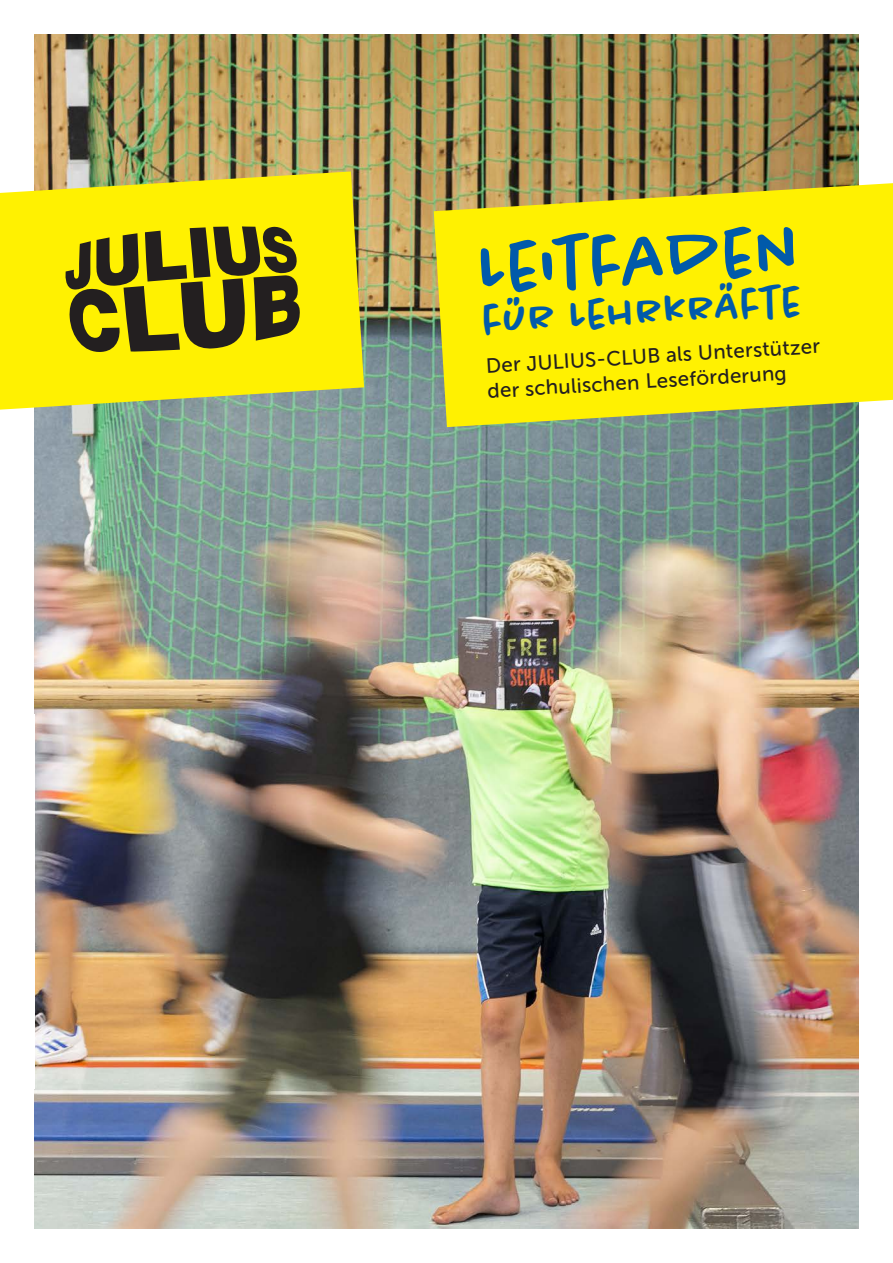
<style>
.page{position:relative;width:893px;height:1263px;background:#fff}
.page>*{position:absolute;margin:0;border:0;box-sizing:border-box;transform-origin:0 0}
.t1{font:500 67.35px "Chantal";color:#015aaa}
.t2{font:500 41.25px "Chantal";color:#015aaa}
.t3{font:20.55px/25.3px "Museo Sans 500";color:#231f20}
</style>
<div class="page">
<img style="left:34px;top:34px;width:825px;height:1195px">
<svg style="left:434px;top:183px;width:459px;height:244px;background:#ece314"></svg>
<svg style="left:0;top:171px;width:364px;height:239px;background:#f1e716"></svg>
<svg style="left:63px;top:226px;width:238px;height:127px;background:#928910"></svg>
<h1 class="t1" style="left:478px;top:226px;width:325px;rotate:-3deg">Leitfaden</h1>
<h2 class="t2" style="left:481px;top:297px;width:321px;rotate:-4deg">für Lehrkräfte</h2>
<p class="t3" style="left:485px;top:352px;width:336px;rotate:-3deg">Der JULIUS-CLUB als Unterstützer der schulischen Leseförderung</p>
</div>
